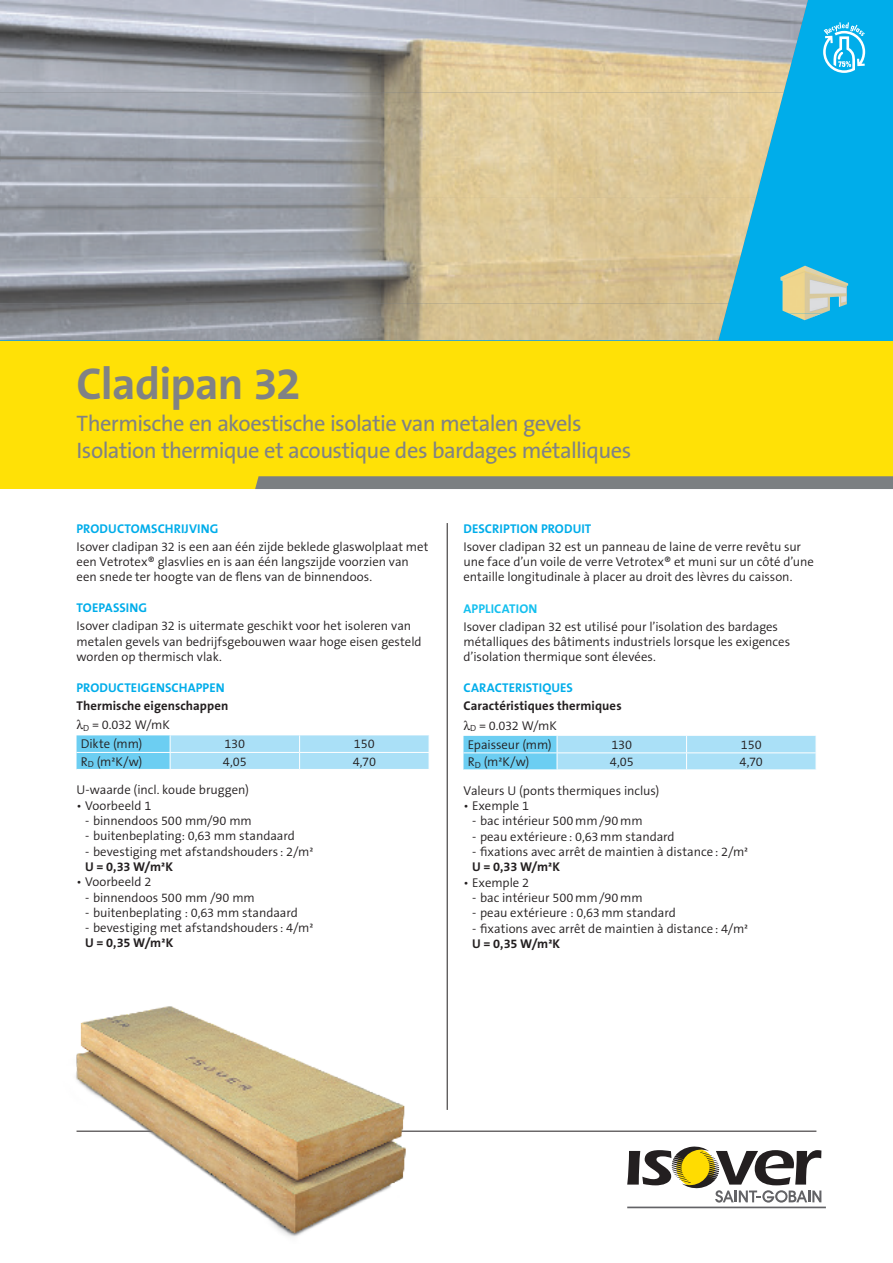
<style>
.page{position:relative;width:893px;height:1263px;background:#fff}
.page>*{position:absolute;margin:0;border:0;box-sizing:border-box;transform-origin:0 0}
.t1{font:700 45px "The Sans B7";letter-spacing:-.015em;color:#808285}
.t2{font:22.5px/27px "The Sans B5 Plain";letter-spacing:-.025em;color:#808285}
.t3{font:300 12.75px/15.3px "The Sans B4";color:#231f20}
.t4{font:700 12.75px "The Sans B7";letter-spacing:.005em;color:#231f20}
.t5{font:700 12.75px "The Sans B7";letter-spacing:.01em;color:#00adea}
.t6{font:700 12.75px "The Sans B7";letter-spacing:.01em;color:#15c0ef}
</style>
<div class="page">
<div style="left:0;top:340px;width:893px;height:149px;background:#ffe106"></div>
<div style="left:0;top:0;width:893px;height:340px;background:#00adea"></div>
<svg style="left:255px;top:476px;width:638px;height:13px;background:#7e817e"></svg>
<img style="left:0;top:0;width:808px;height:93px">
<img style="left:0;top:93px;width:783px;height:105px">
<img style="left:0;top:198px;width:756px;height:105px">
<img style="left:0;top:303px;width:728px;height:37px">
<hr style="left:447px;top:523px;width:1px;height:587px;background:#231f20">
<hr style="left:77px;top:1131px;width:739px;height:1px;background:#231f20">
<hr style="left:627px;top:1206px;width:199px;height:2px;background:#636366">
<svg style="left:627px;top:1146px;width:194px;height:56px"></svg>
<svg style="left:463px;top:736px;width:353px;height:34px;background:#9fddf6"></svg>
<img style="left:780px;top:266px;width:68px;height:47px">
<img style="left:789px;top:313px;width:33px;height:7px">
<img style="left:76px;top:1006px;width:358px;height:231px">
<svg style="left:823px;top:22px;width:42px;height:51px"></svg>
<svg style="left:77px;top:735px;width:352px;height:34px;background:#9edcf6"></svg>
<h1 class="t1" style="left:77px;top:360px;width:226px">Cladipan 32</h1>
<h2 class="t2" style="left:77px;top:411px;width:556px">Thermische en akoestische isolatie van metalen gevels<br>Isolation thermique et acoustique des bardages métalliques</h2>
<p class="t5" style="left:77px;top:522px;width:143px">PRODUCTOMSCHRIJVING</p>
<p class="t3" style="left:77px;top:539px;width:353px">Isover cladipan 32 is een aan één zijde beklede glaswolplaat met een Vetrotex® glasvlies en is aan één langszijde voorzien van een snede ter hoogte van de flens van de binnendoos.</p>
<p class="t5" style="left:77px;top:601px;width:72px">TOEPASSING</p>
<p class="t3" style="left:77px;top:619px;width:347px">Isover cladipan 32 is uitermate geschikt voor het isoleren van metalen gevels van bedrijfsgebouwen waar hoge eisen gesteld worden op thermisch vlak.</p>
<p class="t5" style="left:77px;top:680px;width:150px">PRODUCTEIGENSCHAPPEN</p>
<p class="t4" style="left:77px;top:699px;width:153px">Thermische eigenschappen</p>
<p class="t3" style="left:81px;top:716px;width:90px;line-height:19px"><sub>d</sub> = 0.032 W/mK<br>Dikte (mm)</p>
<p class="t3" style="left:224px;top:737px;width:22px">130</p>
<p class="t3" style="left:354px;top:737px;width:22px">150</p>
<p class="t3" style="left:81px;top:754px;width:63px">R<sub>d</sub> (m²K/w)</p>
<p class="t3" style="left:223px;top:754px;width:25px">4,05</p>
<p class="t3" style="left:353px;top:754px;width:25px">4,70</p>
<p class="t3" style="left:77px;top:783px;width:174px">U-waarde (incl. koude bruggen)</p>
<p class="t3" style="left:77px;top:798px;width:76px">• Voorbeeld 1</p>
<p class="t3" style="left:85px;top:813px;width:168px">- binnendoos 500 mm/90 mm</p>
<p class="t3" style="left:85px;top:829px;width:211px">- buitenbeplating: 0,63 mm standaard</p>
<p class="t3" style="left:85px;top:844px;width:230px">- bevestiging met afstandshouders : 2/m²</p>
<p class="t4" style="left:85px;top:860px;width:90px">U = 0,33 W/m²K</p>
<p class="t3" style="left:77px;top:875px;width:76px">• Voorbeeld 2</p>
<p class="t3" style="left:85px;top:890px;width:171px">- binnendoos 500 mm /90 mm</p>
<p class="t3" style="left:85px;top:905px;width:214px">- buitenbeplating : 0,63 mm standaard</p>
<p class="t3" style="left:85px;top:921px;width:230px">- bevestiging met afstandshouders : 4/m²</p>
<p class="t4" style="left:85px;top:936px;width:90px">U = 0,35 W/m²K</p>
<p class="t5" style="left:463px;top:522px;width:129px">DESCRIPTION PRODUIT</p>
<p class="t3" style="left:463px;top:539px;width:352px">Isover cladipan 32 est un panneau de laine de verre revêtu sur une face d’un voile de verre Vetrotex® et muni sur un côté d’une entaille longitudinale à placer au droit des lèvres du caisson.</p>
<p class="t6" style="left:463px;top:601px;width:75px">APPLICATION</p>
<p class="t3" style="left:463px;top:619px;width:328px">Isover cladipan 32 est utilisé pour l’isolation des bardages métalliques des bâtiments industriels lorsque les exigences d’isolation thermique sont élevées.</p>
<p class="t5" style="left:463px;top:681px;width:111px">CARACTERISTIQUES</p>
<p class="t4" style="left:463px;top:699px;width:160px">Caractéristiques thermiques</p>
<p class="t3" style="left:468px;top:716px;width:90px;line-height:19px"><sub>d</sub> = 0.032 W/mK<br>Epaisseur (mm)</p>
<p class="t3" style="left:611px;top:737px;width:22px">130</p>
<p class="t3" style="left:741px;top:737px;width:22px">150</p>
<p class="t3" style="left:468px;top:755px;width:63px">R<sub>d</sub> (m²K/w)</p>
<p class="t3" style="left:610px;top:755px;width:25px">4,05</p>
<p class="t3" style="left:740px;top:755px;width:25px">4,70</p>
<p class="t3" style="left:463px;top:783px;width:197px">Valeurs U (ponts thermiques inclus)</p>
<p class="t3" style="left:463px;top:799px;width:67px">• Exemple 1</p>
<p class="t3" style="left:472px;top:814px;width:172px">- bac intérieur 500mm/90mm</p>
<p class="t3" style="left:472px;top:829px;width:204px">- peau extérieure: 0,63mm standard</p>
<p class="t3" style="left:472px;top:845px;width:278px">- fixations avec arrêt de maintien à distance: 2/m²</p>
<p class="t4" style="left:472px;top:860px;width:90px">U = 0,33 W/m²K</p>
<p class="t3" style="left:463px;top:875px;width:67px">• Exemple 2</p>
<p class="t3" style="left:472px;top:890px;width:172px">- bac intérieur 500mm/90mm</p>
<p class="t3" style="left:472px;top:906px;width:205px">- peau extérieure : 0,63mm standard</p>
<p class="t3" style="left:472px;top:921px;width:278px">- fixations avec arrêt de maintien à distance: 4/m²</p>
<p class="t4" style="left:472px;top:937px;width:90px">U = 0,35 W/m²K</p>
</div>
